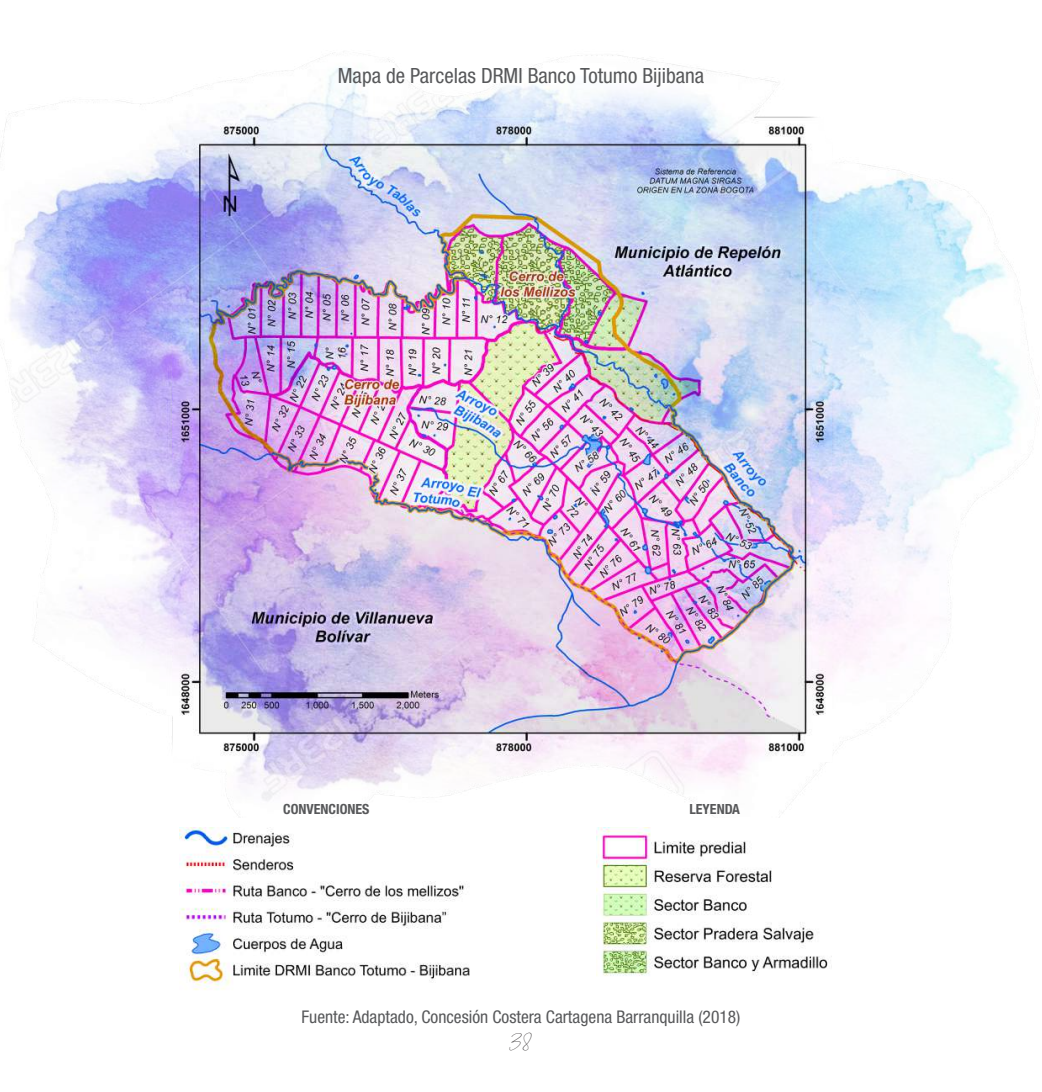
<style>
.page{position:relative;width:1042px;height:1092px;background:#fff}
.page>*{position:absolute;margin:0;border:0;box-sizing:border-box;transform-origin:0 0}
.t1{font:condensed 21px "Helvetica Neue LT Std";color:#57585a}
.t2{font:condensed 17.5px "Helvetica Neue LT Std";color:#57585a}
.t3{font:700 condensed 14px "Helvetica Neue LT Std";color:#57585a}
.t4{font:14px "Beholder Beholder";color:#231f20}
</style>
<div class="page">
<img style="left:180px;top:827px;width:290px;height:163px">
<img style="left:0;top:53px;width:1038px;height:763px">
<img style="left:597px;top:827px;width:234px;height:149px">
<p class="t1" style="left:338px;top:63px;width:368px">Mapa de Parcelas DRMI Banco Totumo Bijibana</p>
<p class="t3" style="left:283px;top:800px;width:88px">CONVENCIONES</p>
<p class="t3" style="left:689px;top:800px;width:52px">LEYENDA</p>
<p class="t2" style="left:301px;top:1006px;width:440px">Fuente: Adaptado, Concesión Costera Cartagena Barranquilla (2018)</p>
<p class="t4" style="left:509px;top:1029px;width:25px">38</p>
</div>
